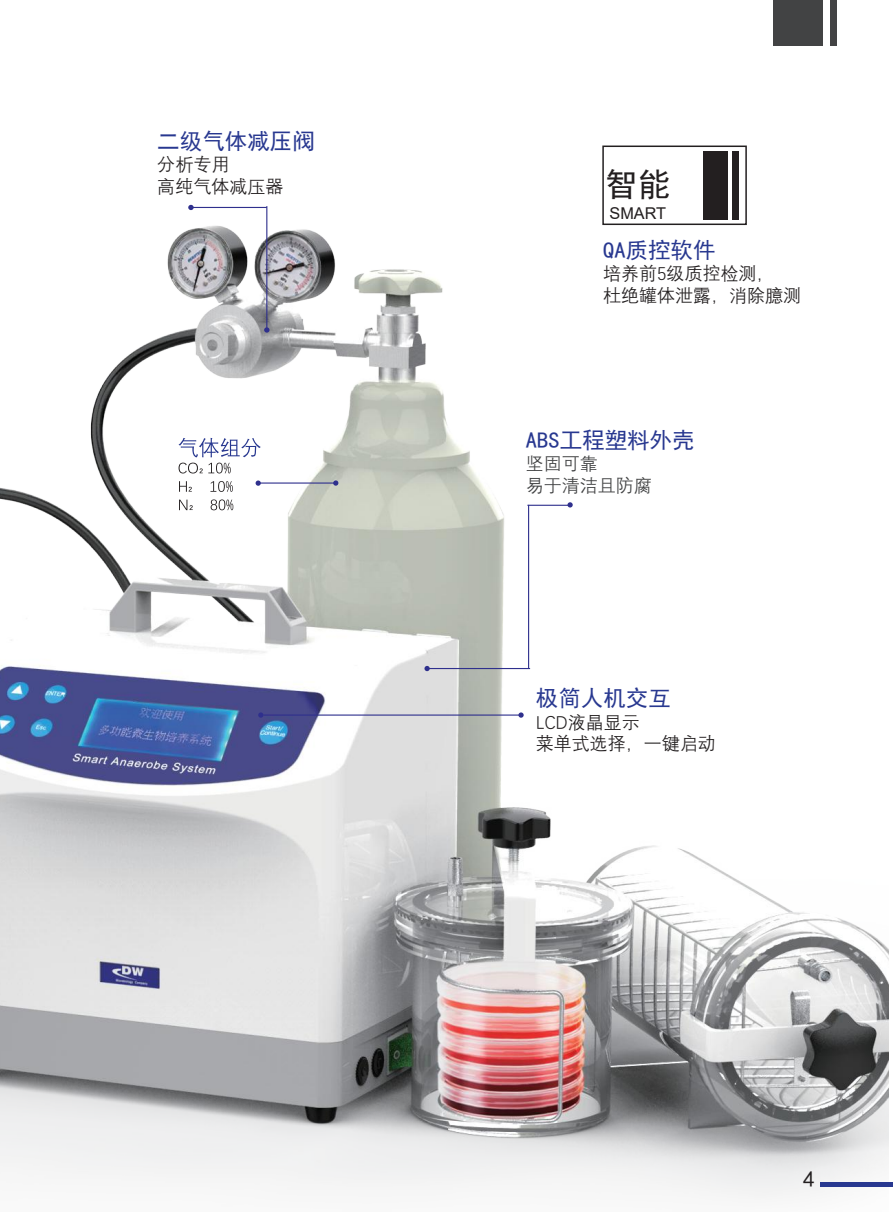
<style>
.page{position:relative;width:893px;height:1212px;background:#fff}
.page>*{position:absolute;margin:0;border:0;box-sizing:border-box;transform-origin:0 0}
.t1{font:33px "Sim Hei";color:#231f20}
.t2{font:22.5px "Sim Hei";color:#283890}
.t3{font:22.5px "Sim Hei";color:#231f20}
.t4{font:18px/21.6px "Deng Xian";color:#231f20}
.t5{font:18px/21.6px "Deng Xian";color:#404142}
.t6{font:16.2px "Arial";color:#231f20}
</style>
<div class="page">
<img style="left:0;top:145px;width:888px;height:1053px">
<div style="left:773px;top:0;width:49px;height:46px;background:#424344"></div>
<div style="left:831px;top:0;width:6px;height:46px;background:#424344"></div>
<hr style="left:266px;top:206px;width:1px;height:124px;background:#2f308d">
<svg style="left:264px;top:327px;width:6px;height:6px"></svg>
<svg style="left:188px;top:205px;width:6px;height:5px"></svg>
<hr style="left:191px;top:207px;width:76px;height:1px;background:#2f308d">
<svg style="left:518px;top:712px;width:6px;height:6px"></svg>
<svg style="left:258px;top:712px;width:5px;height:6px"></svg>
<hr style="left:263px;top:714px;width:258px;height:2px;background:#2f308d">
<svg style="left:333px;top:480px;width:5px;height:6px"></svg>
<svg style="left:256px;top:480px;width:5px;height:6px"></svg>
<hr style="left:258px;top:482px;width:78px;height:2px;background:#2f308d">
<hr style="left:528px;top:505px;width:1px;height:163px;background:#2f308d">
<svg style="left:424px;top:666px;width:6px;height:5px"></svg>
<svg style="left:567px;top:502px;width:6px;height:5px"></svg>
<hr style="left:527px;top:505px;width:43px;height:1px;background:#2f308d">
<hr style="left:426px;top:668px;width:104px;height:1px;background:#2f308d">
<div style="left:602px;top:146px;width:145px;height:79px;border:2px solid #231f20"></div>
<div style="left:703px;top:151px;width:25px;height:68px;background:#231f20"></div>
<div style="left:733px;top:151px;width:6px;height:68px;background:#231f20"></div>
<svg style="left:178px;top:438px;width:83px;height:19px"></svg>
<svg style="left:210px;top:481px;width:23px;height:11px"></svg>
<svg style="left:211px;top:499px;width:22px;height:11px"></svg>
<svg style="left:179px;top:463px;width:52px;height:10px"></svg>
<svg style="left:179px;top:481px;width:13px;height:11px"></svg>
<svg style="left:179px;top:500px;width:14px;height:10px"></svg>
<hr style="left:820px;top:1182px;width:73px;height:4px;background:#283890">
<p class="t2" style="left:157px;top:129px;width:159px">二级气体减压阀</p>
<p class="t4" style="left:157px;top:153px;width:128px">分析专用<br>高纯气体减压器</p>
<h1 class="t1" style="left:605px;top:168px;width:67px">智能</h1>
<p class="t6" style="left:610px;top:202px;width:58px">SMART</p>
<p class="t2" style="left:603px;top:238px;width:114px">QA质控软件</p>
<p class="t4" style="left:603px;top:262px;width:199px">培养前5级质控检测，<br>杜绝罐体泄露，消除臆测</p>
<p class="t2" style="left:526px;top:428px;width:170px">ABS工程塑料外壳</p>
<p class="t5" style="left:526px;top:452px;width:127px">坚固可靠<br>易于清洁且防腐</p>
<p class="t2" style="left:536px;top:687px;width:136px">极简人机交互</p>
<p class="t4" style="left:536px;top:710px;width:181px">LCD液晶显示<br>菜单式选择，一键启动</p>
<p class="t3" style="left:803px;top:1168px;width:13px">4</p>
</div>
